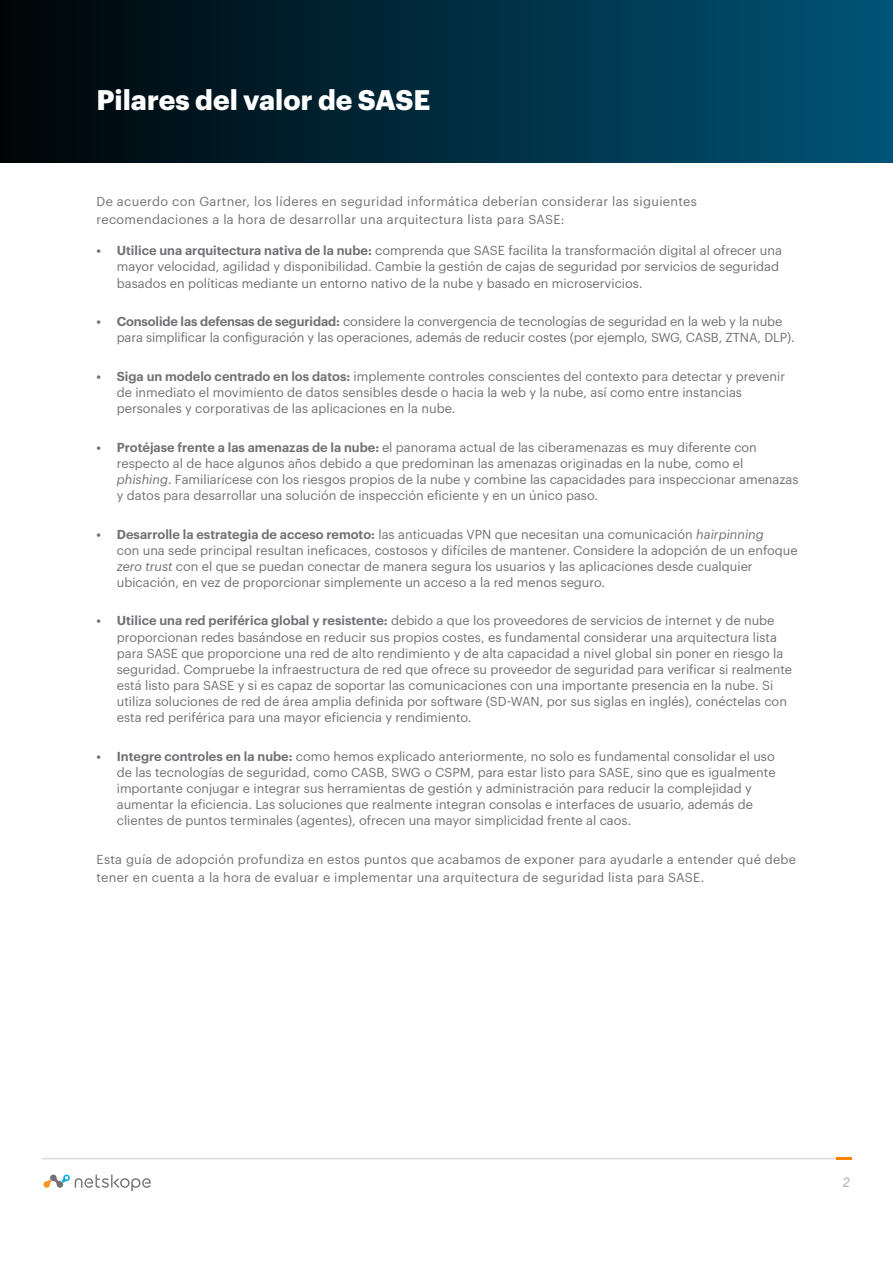
<style>
.page{position:relative;width:893px;height:1263px;background:#fff}
.page>*{position:absolute;margin:0;border:0;box-sizing:border-box;transform-origin:0 0}
.main_headline_title{font:700 27.75px "Graphik";color:#fff}
.t1{font:italic 13.5px "Arial";color:#aeb6bb}
.body_copy{font:12.75px/16.2px "Graphik";color:#717074}
.body_copy-2{font:12.75px/18px "Graphik";letter-spacing:.02em;color:#717074}
.body_copy_2{font:12.75px/18px "Graphik";letter-spacing:.025em;color:#717074}
.s1{font-weight:600}
.s2{font-style:italic}
</style>
<div class="page">
<svg style="left:43px;top:1174px;width:108px;height:17px"></svg>
<hr style="left:41px;top:1158px;width:810px;height:1px;background:#717074">
<svg style="left:836px;top:1157px;width:15px;height:2px"></svg>
<div style="left:0;top:0;width:893px;height:163px;background:linear-gradient(to right,#000305,#005477)"></div>
<p class="main_headline_title" style="left:97px;top:78px;width:335px">Pilares del valor de SASE</p>
<p class="body_copy_2" style="left:97px;top:191px;width:602px">De acuerdo con Gartner, los líderes en seguridad informática deberían considerar las siguientes recomendaciones a la hora de desarrollar una arquitectura lista para SASE:</p>
<p class="body_copy" style="left:117px;top:242px;width:667px;text-indent:-20px"><span class="s1">• Utilice una arquitectura nativa de la nube:</span> comprenda que SASE facilita la transformación digital al ofrecer una mayor velocidad, agilidad y disponibilidad. Cambie la gestión de cajas de seguridad por servicios de seguridad basados en políticas mediante un entorno nativo de la nube y basado en microservicios.</p>
<p class="body_copy" style="left:117px;top:312px;width:679px;text-indent:-20px"><span class="s1">• Consolide las defensas de seguridad:</span> considere la convergencia de tecnologías de seguridad en la web y la nube para simplificar la configuración y las operaciones, además de reducir costes (por ejemplo, SWG, CASB, ZTNA, DLP).</p>
<p class="body_copy" style="left:117px;top:367px;width:670px;text-indent:-20px"><span class="s1">• Siga un modelo centrado en los datos:</span> implemente controles conscientes del contexto para detectar y prevenir de inmediato el movimiento de datos sensibles desde o hacia la web y la nube, así como entre instancias personales y corporativas de las aplicaciones en la nube.</p>
<p class="body_copy" style="left:117px;top:438px;width:683px;text-indent:-20px"><span class="s1">• Protéjase frente a las amenazas de la nube:</span> el panorama actual de las ciberamenazas es muy diferente con respecto al de hace algunos años debido a que predominan las amenazas originadas en la nube, como el <span class="s2">phishing</span>. Familiarícese con los riesgos propios de la nube y combine las capacidades para inspeccionar amenazas y datos para desarrollar una solución de inspección eficiente y en un único paso.</p>
<p class="body_copy" style="left:117px;top:525px;width:682px;text-indent:-20px"><span class="s1">• Desarrolle la estrategia de acceso remoto:</span> las anticuadas VPN que necesitan una comunicación <span class="s2">hairpinning<br></span>con una sede principal resultan ineficaces, costosos y difíciles de mantener. Considere la adopción de un enfoque <span class="s2">zero trust</span> con el que se puedan conectar de manera segura los usuarios y las aplicaciones desde cualquier ubicación, en vez de proporcionar simplemente un acceso a la red menos seguro.</p>
<p class="body_copy" style="left:117px;top:612px;width:677px;text-indent:-20px"><span class="s1">• Utilice una red periférica global y resistente:</span> debido a que los proveedores de servicios de internet y de nube proporcionan redes basándose en reducir sus propios costes, es fundamental considerar una arquitectura lista para SASE que proporcione una red de alto rendimiento y de alta capacidad a nivel global sin poner en riesgo la seguridad. Compruebe la infraestructura de red que ofrece su proveedor de seguridad para verificar si realmente está listo para SASE y si es capaz de soportar las comunicaciones con una importante presencia en la nube. Si utiliza soluciones de red de área amplia definida por software (SD-WAN, por sus siglas en inglés), conéctelas con esta red periférica para una mayor eficiencia y rendimiento.</p>
<p class="body_copy" style="left:117px;top:747px;width:660px;text-indent:-20px"><span class="s1">• Integre controles en la nube:</span> como hemos explicado anteriormente, no solo es fundamental consolidar el uso de las tecnologías de seguridad, como CASB, SWG o CSPM, para estar listo para SASE, sino que es igualmente importante conjugar e integrar sus herramientas de gestión y administración para reducir la complejidad y aumentar la eficiencia. Las soluciones que realmente integran consolas e interfaces de usuario, además de clientes de puntos terminales (agentes), ofrecen una mayor simplicidad frente al caos.</p>
<p class="body_copy-2" style="left:97px;top:849px;width:701px">Esta guía de adopción profundiza en estos puntos que acabamos de exponer para ayudarle a entender qué debe tener en cuenta a la hora de evaluar e implementar una arquitectura de seguridad lista para SASE.</p>
<p class="t1" style="left:842px;top:1173px;width:9px">2</p>
</div>
